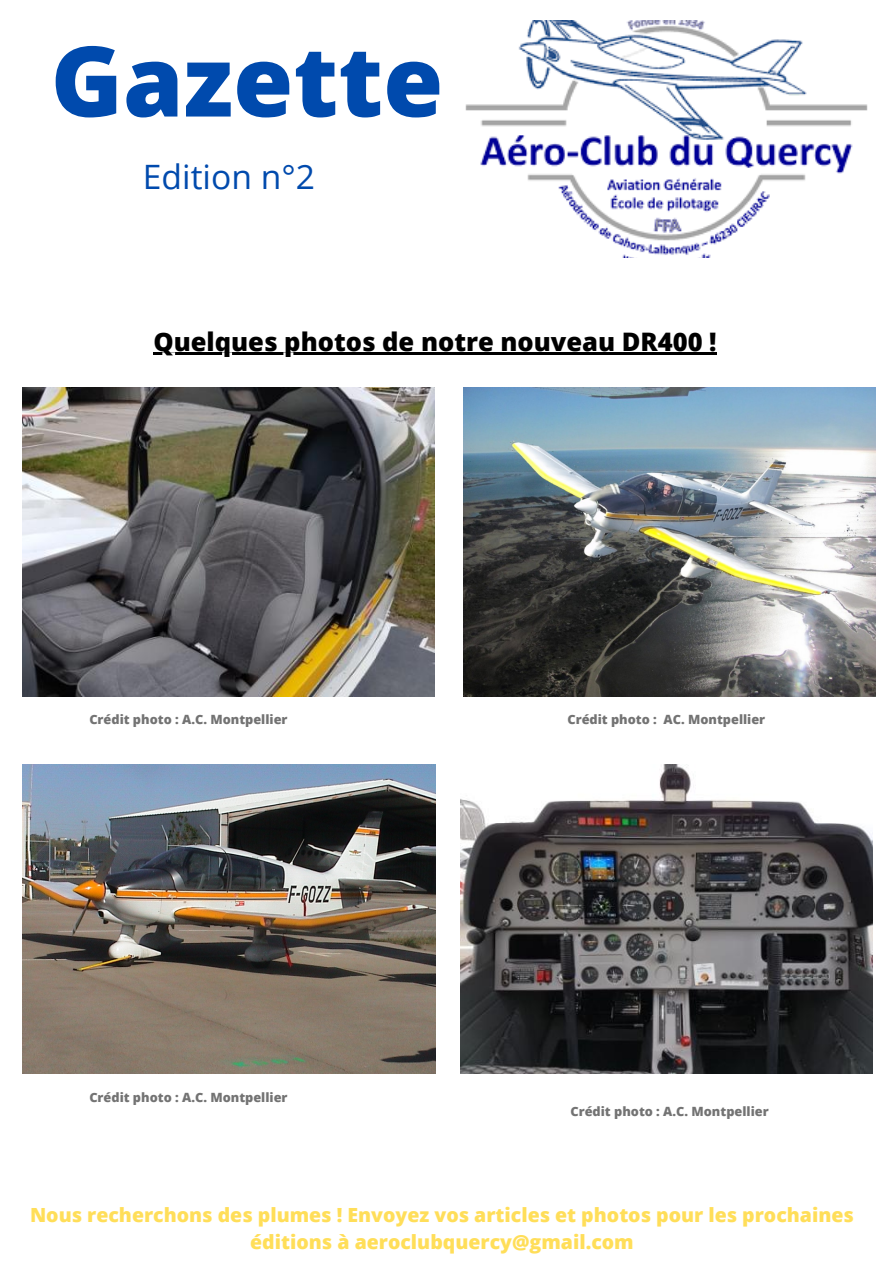
<style>
.page{position:relative;width:893px;height:1263px;background:#fff}
.page>*{position:absolute;margin:0;border:0;box-sizing:border-box;transform-origin:0 0}
.t1{font:800 97.5px "Open Sans";color:#004aad}
.t2{font:33.6px "Open Sans";color:#004aad}
.t3{font:800 25.5px "Open Sans";color:#000}
.t4{font:800 19.5px/27px "Open Sans";color:#ffde59;text-align:center}
.t5{font:800 12.75px "Open Sans";color:#737373}
</style>
<div class="page">
<img style="left:465px;top:21px;width:403px;height:236px">
<img style="left:463px;top:387px;width:412px;height:309px">
<img style="left:460px;top:764px;width:412px;height:309px">
<img style="left:23px;top:387px;width:412px;height:309px">
<img style="left:23px;top:764px;width:412px;height:309px">
<hr style="left:153px;top:353px;width:563px;height:2px;background:#000">
<h1 class="t1" style="left:51px;top:12px;width:394px">Gazette</h1>
<h2 class="t2" style="left:143px;top:153px;width:173px">Edition n°2</h2>
<h3 class="t3" style="left:153px;top:324px;width:565px">Quelques photos de notre nouveau DR400 !</h3>
<p class="t5" style="left:89px;top:710px;width:200px">Crédit photo : A.C. Montpellier</p>
<p class="t5" style="left:567px;top:710px;width:199px">Crédit photo : AC. Montpellier</p>
<p class="t5" style="left:89px;top:1088px;width:200px">Crédit photo : A.C. Montpellier</p>
<p class="t5" style="left:570px;top:1103px;width:200px">Crédit photo : A.C. Montpellier</p>
<h3 class="t4" style="left:30px;top:1201px;width:825px">Nous recherchons des plumes ! Envoyez vos articles et photos pour les prochaines éditions à aeroclubquercy@gmail.com</h3>
</div>
